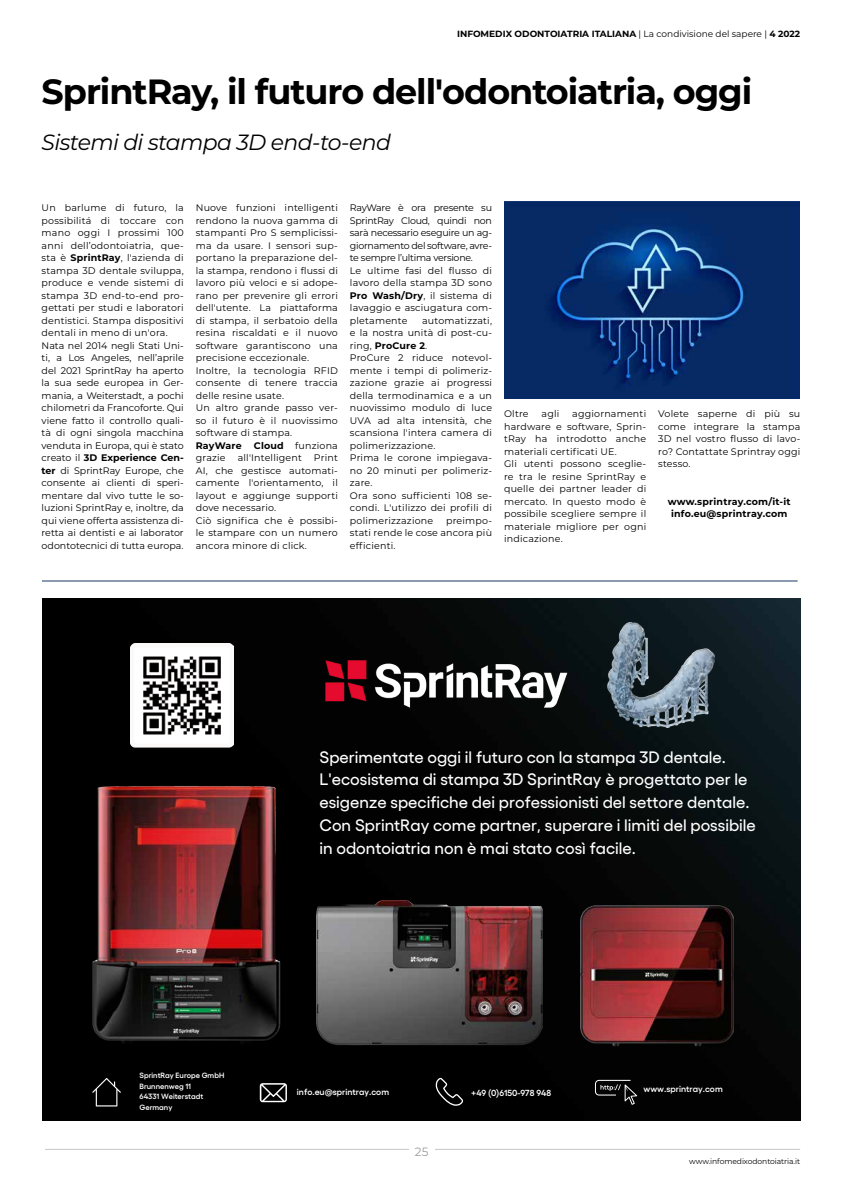
<style>
.page{position:relative;width:842px;height:1191px;background:#fff}
.page>*{position:absolute;margin:0;border:0;box-sizing:border-box;transform-origin:0 0}
.t1{font:700 35px "Montserrat";letter-spacing:-.03em;color:#000}
.t2{font:italic 22px "Montserrat";letter-spacing:-.03em;color:#000}
.t3{font:500 16.6px/22.8px "Gellix";color:#fff}
.t4{font:12px "Montserrat";color:#9d9d9c}
.t5{font:9.5px/12.5px "Montserrat";letter-spacing:.02em;color:#000}
.t6{font:9.5px/12.5px "Montserrat";color:#000}
.t7{font:9.5px/12.5px "Montserrat";letter-spacing:-.03em;color:#000}
.t8{font:700 9.5px/12.5px "Montserrat";letter-spacing:.02em;color:#000;text-align:center}
.t9{font:700 9px "Montserrat";color:#000}
.t10{font:600 8.8px "Gellix";color:#fff}
.t11{font:600 7.6px/10.5px "Gellix";color:#fff}
.t12{font:7.6px "Montserrat";letter-spacing:-.01em;color:#000}
.s1{font-weight:400}
.s2{font-weight:700}
</style>
<div class="page">
<hr style="left:45px;top:1148px;width:755px;height:1px;background:#c6c6c6">
<div style="left:409px;top:1137px;width:25px;height:25px;background:#fff"></div>
<hr style="left:42px;top:580px;width:756px;height:1px;background:#15375e">
<img style="left:42px;top:599px;width:758px;height:521px">
<img style="left:581px;top:905px;width:152px;height:142px">
<svg style="left:260px;top:1083px;width:27px;height:19px"></svg>
<svg style="left:92px;top:1078px;width:29px;height:28px"></svg>
<img style="left:90px;top:782px;width:195px;height:264px">
<svg style="left:595px;top:1079px;width:42px;height:25px"></svg>
<svg style="left:436px;top:1077px;width:27px;height:28px"></svg>
<img style="left:320px;top:650px;width:252px;height:70px">
<img style="left:316px;top:900px;width:227px;height:146px">
<img style="left:130px;top:643px;width:104px;height:132px">
<img style="left:607px;top:623px;width:107px;height:105px">
<img style="left:505px;top:201px;width:295px;height:197px">
<p class="t9" style="left:457px;top:27px;width:344px">INFOMEDIX ODONTOIATRIA ITALIANA <span class="s1">| La condivisione del sapere |</span> 4 2022</p>
<h1 class="t1" style="left:42px;top:66px;width:712px">SprintRay, il futuro dell'odontoiatria, oggi</h1>
<h2 class="t2" style="left:42px;top:127px;width:351px">Sistemi di stampa 3D end-to-end</h2>
<p class="t6" style="left:42px;top:201px;width:144px">Un barlume di futuro, la possibilitá di toccare con mano oggi I prossimi 100 anni dell’odontoiatria, que&shy;sta è <span class="s2">SprintRay</span>, l'azienda di stampa 3D dentale sviluppa, produce e vende sistemi di stampa 3D end-to-end pro&shy;gettati per studi e laboratori dentistici. Stampa dispositivi dentali in meno di un'ora.<br>Nata nel 2014 negli Stati Uni&shy;ti, a Los Angeles, nell’aprile del 2021 SprintRay ha aperto la sua sede europea in Ger&shy;mania, a Weiterstadt, a pochi chilometri da Francoforte. Qui viene fatto il controllo quali&shy;tà di ogni singola macchina venduta in Europa, qui è stato creato il <span class="s2">3D Experience Cen&shy;ter</span> di SprintRay Europe, che consente ai clienti di speri&shy;mentare dal vivo tutte le so&shy;luzioni SprintRay e, inoltre, da qui viene offerta assistenza di&shy;retta ai dentisti e ai laborator odontotecnici di tutta europa.</p>
<p class="t5" style="left:196px;top:201px;width:144px">Nuove funzioni intelligenti rendono la nuova gamma di stampanti Pro S semplicissi&shy;ma da usare. I sensori sup&shy;portano la preparazione del&shy;la stampa, rendono i flussi di lavoro più veloci e si adope&shy;rano per prevenire gli errori dell'utente. La piattaforma di stampa, il serbatoio della resina riscaldati e il nuovo software garantiscono una precisione eccezionale.<br>Inoltre, la tecnologia RFID consente di tenere traccia delle resine usate.<br>Un altro grande passo ver&shy;so il futuro è il nuovissimo software di stampa.</p>
<p class="t8" style="left:196px;top:438px;width:47px">RayWare</p>
<p class="t5" style="left:254px;top:439px;width:86px"><span class="s2">Cloud</span> funziona</p>
<p class="t5" style="left:196px;top:451px;width:31px">grazie</p>
<p class="t5" style="left:238px;top:451px;width:66px">all'Intelligent</p>
<p class="t5" style="left:196px;top:451px;width:144px;text-indent:118px">Print<br>AI, che gestisce automati&shy;camente l'orientamento, il layout e aggiunge supporti dove necessario.<br>Ciò significa che è possibi&shy;le stampare con un numero ancora minore di click.</p>
<p class="t7" style="left:350px;top:201px;width:144px">RayWare è ora presente su<br>SprintRay Cloud, quindi non sarà necessario eseguire un ag&shy;giornamento del software, avre&shy;te sempre l’ultima versione.<br>Le ultime fasi del flusso di lavoro della stampa 3D sono<br><span class="s2">Pro Wash/Dry</span>, il sistema di lavaggio e asciugatura com&shy;pletamente</p>
<p class="t5" style="left:350px;top:314px;width:144px;text-indent:72px">automatizzati, e la nostra unità di post-cu&shy;ring, <span class="s2">ProCure 2</span>.<br>ProCure 2 riduce notevol&shy;mente i tempi di polimeriz&shy;zazione grazie ai progressi della termodinamica e a un nuovissimo modulo di luce<br>UVA ad alta intensità, che scansiona l'intera camera di polimerizzazione.<br>Prima le corone impiegava&shy;no 20 minuti per polimeriz&shy;zare.<br>Ora sono sufficienti 108 se&shy;condi. L'utilizzo dei profili di polimerizzazione</p>
<p class="t5" style="left:350px;top:514px;width:144px;text-align:justify;text-indent:96px">preimpo&shy;stati rende le cose ancora più efficienti.</p>
<p class="t5" style="left:504px;top:407px;width:144px;text-indent:68px">aggiornamenti hardware e software, Sprin&shy;tRay ha introdotto anche materiali certificati UE.<br>Gli utenti possono sceglie&shy;re tra le resine SprintRay e quelle dei partner leader di mercato. In questo modo è possibile scegliere sempre il materiale migliore per ogni indicazione.</p>
<p class="t5" style="left:658px;top:407px;width:144px;text-align:justify">Volete saperne di più su come integrare la stampa 3D nel vostro flusso di lavo&shy;ro? Contattate Sprintray oggi stesso.</p>
<p class="t5" style="left:504px;top:407px;width:26px">Oltre</p>
<p class="t5" style="left:542px;top:407px;width:19px">agli</p>
<p class="t8" style="left:668px;top:495px;width:124px">www.sprintray.com/it-it info.eu@sprintray.com</p>
<p class="t3" style="left:319px;top:743px;width:438px">Sperimentate oggi il futuro con la stampa 3D dentale.<br>L'ecosistema di stampa 3D SprintRay è progettato per le esigenze specifiche dei professionisti del settore dentale.<br>Con SprintRay come partner, superare i limiti del possibile in odontoiatria non è mai stato così facile.</p>
<p class="t11" style="left:140px;top:1069px;width:86px">SprintRay Europe GmbH<br>Brunnenweg 11<br>64331 Weiterstadt<br>Germany</p>
<p class="t10" style="left:297px;top:1084px;width:94px">info.eu@sprintray.com</p>
<p class="t10" style="left:643px;top:1081px;width:81px">www.sprintray.com</p>
<p class="t10" style="left:471px;top:1085px;width:81px">+49 (0)6150-978 948</p>
<p class="t4" style="left:415px;top:1143px;width:15px">25</p>
<p class="t12" style="left:689px;top:1155px;width:112px">www.infomedixodontoiatria.it</p>
</div>
